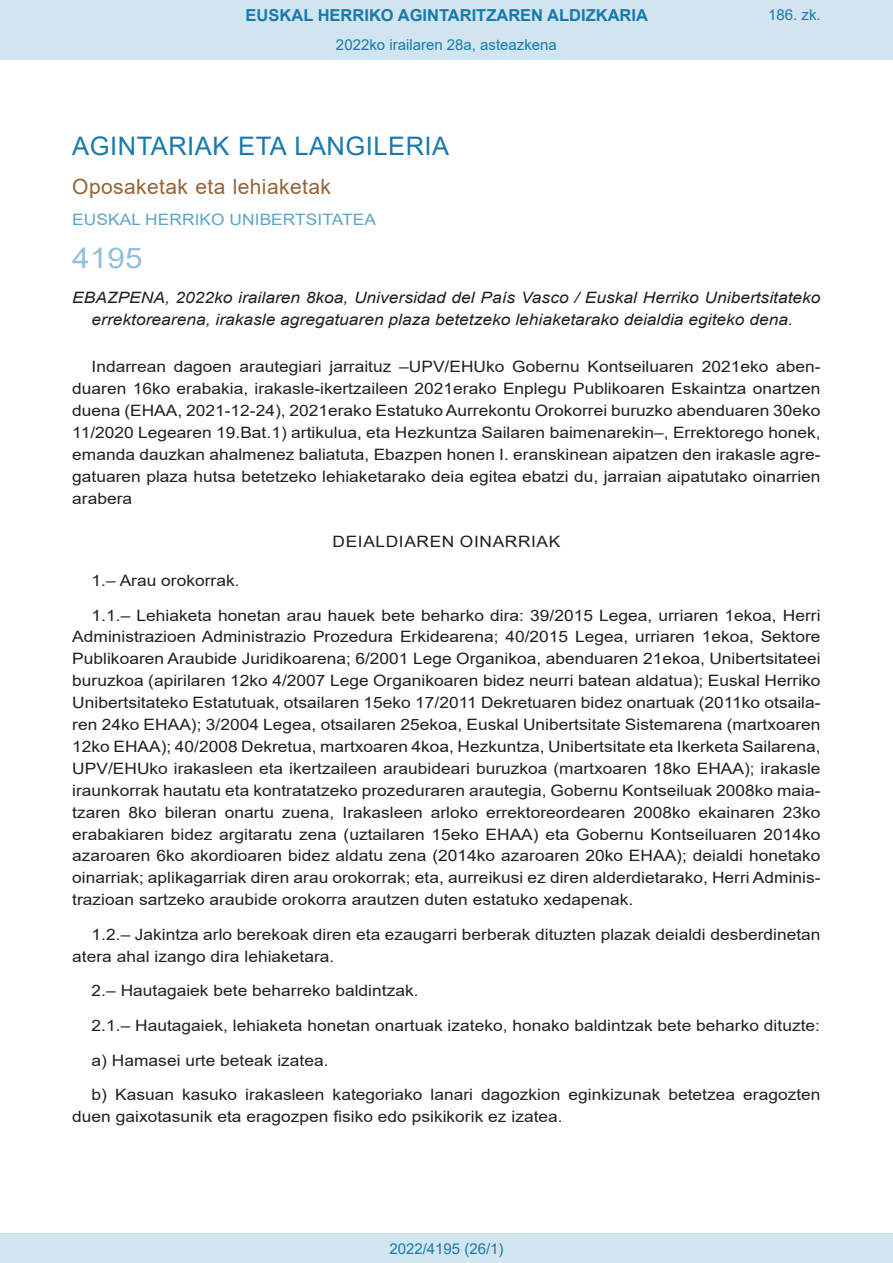
<style>
.page{position:relative;width:893px;height:1263px;background:#fff}
.page>*{position:absolute;margin:0;border:0;box-sizing:border-box;transform-origin:0 0}
.BOPVOrden{font:28.5px "Arial";color:#90c0db;scale:1.11 1}
.BOPVSeccion{font:25.5px "Arial";letter-spacing:.02em;color:#1879ad}
.BOPVSubseccion{font:21px "Arial";letter-spacing:.02em;color:#956338}
.t1{font:700 16.5px "Arial";color:#1879ad}
.BOPVDetalle{font:15.6px/21.9px "Arial";color:#231f20;text-align:justify;scale:1.11 1}
.BOPVTitulo{font:italic 15.6px/21.9px "Arial";color:#231f20;text-align:center;scale:1.11 1}
.BOPVOrganismo{font:15.6px "Arial";letter-spacing:.005em;color:#5ea4ca;scale:1.11 1}
.BOPVClave{font:15.6px "Arial";letter-spacing:.035em;color:#231f20;scale:1.11 1}
.Paginacion_Centro{font:15px "Arial";color:#1879ad}
</style>
<div class="page">
<div style="left:0;top:0;width:893px;height:60px;background:#d0e5f0"></div>
<div style="left:0;top:1233px;width:893px;height:30px;background:#d0e5f0"></div>
<p class="t1" style="left:246px;top:3px;width:404px">EUSKAL HERRIKO AGINTARITZAREN ALDIZKARIA</p>
<p class="Paginacion_Centro" style="left:336px;top:35px;width:222px">2022ko irailaren 28a, asteazkena</p>
<p class="Paginacion_Centro" style="left:768px;top:5px;width:54px">186. zk.</p>
<p class="BOPVSeccion" style="left:72px;top:128px;width:378px">AGINTARIAK ETA LANGILERIA</p>
<p class="BOPVSubseccion" style="left:72px;top:172px;width:260px">Oposaketak eta lehiaketak</p>
<p class="BOPVOrganismo" style="left:72px;top:208px;width:275px">EUSKAL HERRIKO UNIBERTSITATEA</p>
<p class="BOPVOrden" style="left:72px;top:239px;width:65px">4195</p>
<p class="BOPVTitulo" style="left:72px;top:287px;width:676px">EBAZPENA, 2022ko irailaren 8koa, Universidad del País Vasco / Euskal Herriko Unibertsitateko errektorearena, irakasle agregatuaren plaza betetzeko lehiaketarako deialdia egiteko dena.</p>
<p class="BOPVDetalle" style="left:72px;top:356px;width:676px;text-indent:19px">Indarrean dagoen arautegiari jarraituz –UPV/EHUko Gobernu Kontseiluaren 2021eko aben&shy;duaren 16ko erabakia, irakasle-ikertzaileen 2021erako Enplegu Publikoaren Eskaintza onartzen duena (EHAA, 2021-12-24), 2021erako Estatuko Aurrekontu Orokorrei buruzko abenduaren 30eko 11/2020 Legearen 19.Bat.1) artikulua, eta Hezkuntza Sailaren baimenarekin–, Errektorego honek, emanda dauzkan ahalmenez baliatuta, Ebazpen honen I. eranskinean aipatzen den irakasle agre&shy;gatuaren plaza hutsa betetzeko lehiaketarako deia egitea ebatzi du, jarraian aipatutako oinarrien arabera</p>
<p class="BOPVClave" style="left:332px;top:531px;width:207px">DEIALDIAREN OINARRIAK</p>
<p class="BOPVDetalle" style="left:92px;top:569px;width:135px">1.– Arau orokorrak.</p>
<p class="BOPVDetalle" style="left:72px;top:604px;width:676px;text-indent:19px">1.1.– Lehiaketa honetan arau hauek bete beharko dira: 39/2015 Legea, urriaren 1ekoa, Herri Administrazioen Administrazio Prozedura Erkidearena; 40/2015 Legea, urriaren 1ekoa, Sektore Publikoaren Araubide Juridikoarena; 6/2001 Lege Organikoa, abenduaren 21ekoa, Unibertsitateei buruzkoa (apirilaren 12ko 4/2007 Lege Organikoaren bidez neurri batean aldatua); Euskal Herriko Unibertsitateko Estatutuak, otsailaren 15eko 17/2011 Dekretuaren bidez onartuak (2011ko otsaila&shy;ren 24ko EHAA); 3/2004 Legea, otsailaren 25ekoa, Euskal Unibertsitate Sistemarena (martxoaren 12ko EHAA); 40/2008 Dekretua, martxoaren 4koa, Hezkuntza, Unibertsitate eta Ikerketa Sailarena, UPV/EHUko irakasleen eta ikertzaileen araubideari buruzkoa (martxoaren 18ko EHAA); irakasle iraunkorrak hautatu eta kontratatzeko prozeduraren arautegia, Gobernu Kontseiluak 2008ko maia&shy;tzaren 8ko bileran onartu zuena, Irakasleen arloko errektoreordearen 2008ko ekainaren 23ko erabakiaren bidez argitaratu zena (uztailaren 15eko EHAA) eta Gobernu Kontseiluaren 2014ko azaroaren 6ko akordioaren bidez aldatu zena (2014ko azaroaren 20ko EHAA); deialdi honetako oinarriak; aplikagarriak diren arau orokorrak; eta, aurreikusi ez diren alderdietarako, Herri Adminis&shy;trazioan sartzeko araubide orokorra arautzen duten estatuko xedapenak.</p>
<p class="BOPVDetalle" style="left:72px;top:923px;width:676px;text-indent:19px">1.2.– Jakintza arlo berekoak diren eta ezaugarri berberak dituzten plazak deialdi desberdinetan atera ahal izango dira lehiaketara.</p>
<p class="BOPVDetalle" style="left:92px;top:980px;width:296px">2.– Hautagaiek bete beharreko baldintzak.</p>
<p class="BOPVDetalle" style="left:92px;top:1014px;width:658px">2.1.– Hautagaiek, lehiaketa honetan onartuak izateko, honako baldintzak bete beharko dituzte:</p>
<p class="BOPVDetalle" style="left:92px;top:1049px;width:215px">a) Hamasei urte beteak izatea.</p>
<p class="BOPVDetalle" style="left:72px;top:1084px;width:676px;text-indent:19px">b) Kasuan kasuko irakasleen kategoriako lanari dagozkion eginkizunak betetzea eragozten duen gaixotasunik eta eragozpen fisiko edo psikikorik ez izatea.</p>
<p class="Paginacion_Centro" style="left:389px;top:1238px;width:116px">2022/4195 (26/1)</p>
</div>
